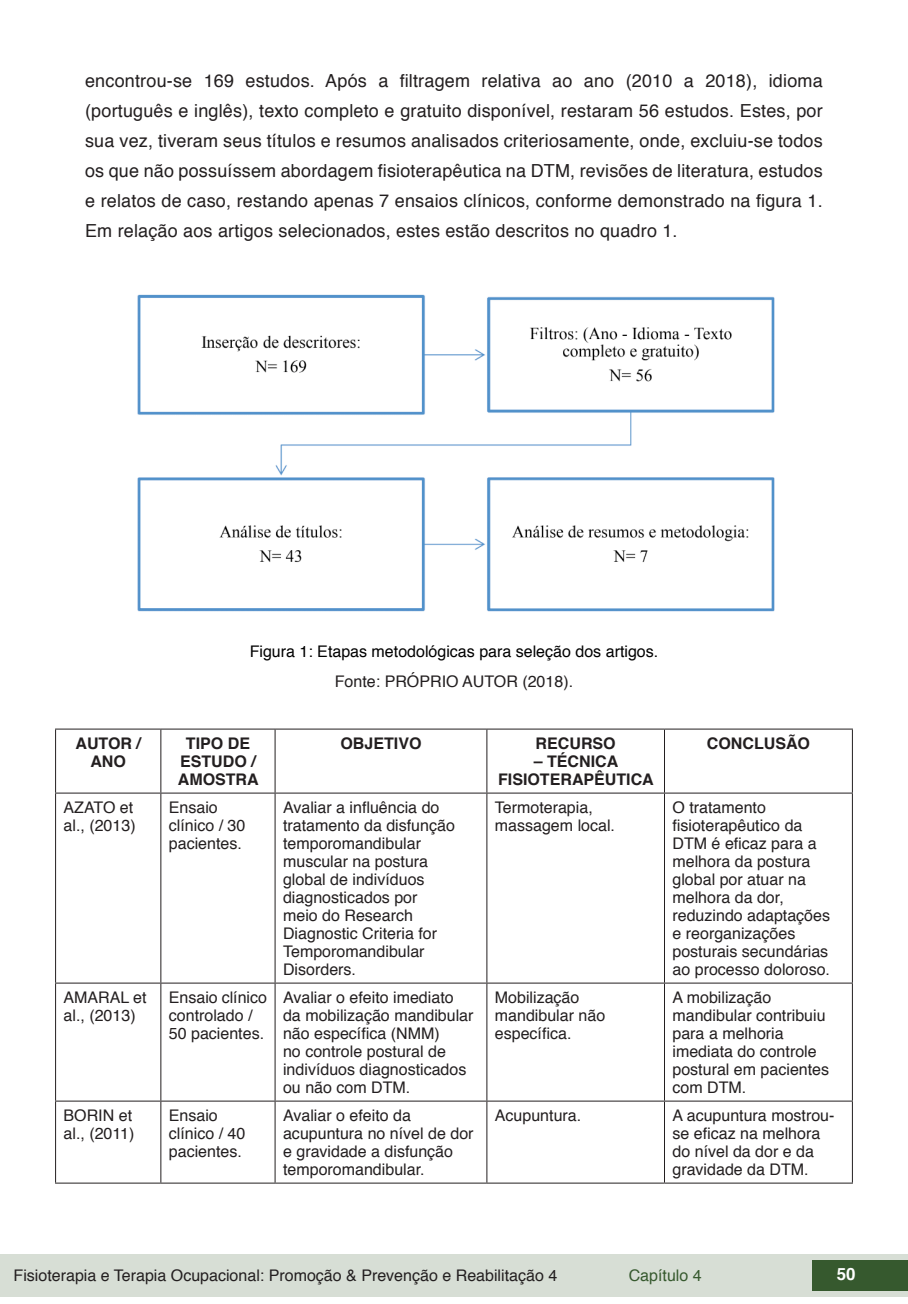
<style>
.page{position:relative;width:908px;height:1304px;background:#fff}
.page>*{position:absolute;margin:0;border:0;box-sizing:border-box;transform-origin:0 0}
.txt{font:18px/30px "Helvetica";letter-spacing:.01em;color:#231f20;text-align:justify}
.t1{font:700 16.8px "Helvetica";color:#fff}
.tab_txt{font:16px/18px "Helvetica";color:#231f20}
.tab_txt-2{font:700 16px/18px "Helvetica";color:#231f20;text-align:center}
.info_tab_graf_imag{font:16px "Helvetica";color:#000}
.fonte_tab_gra_imag{font:16px "Helvetica";color:#231f20}
.t2{font:16px "Helvetica";color:#36592e}
</style>
<div class="page">
<div style="left:0;top:1254px;width:906px;height:43px;background:#d7ded5"></div>
<div style="left:812px;top:1261px;width:95px;height:30px;background:#36592e"></div>
<img style="left:137px;top:294px;width:638px;height:318px">
<hr style="left:55px;top:729px;width:106px;height:1px;background:#231f20">
<hr style="left:55px;top:730px;width:1px;height:63px;background:#231f20">
<hr style="left:161px;top:729px;width:114px;height:1px;background:#231f20">
<hr style="left:160px;top:730px;width:1px;height:63px;background:#231f20">
<hr style="left:275px;top:729px;width:211px;height:1px;background:#231f20">
<hr style="left:274px;top:730px;width:1px;height:63px;background:#231f20">
<hr style="left:486px;top:729px;width:178px;height:1px;background:#231f20">
<hr style="left:486px;top:730px;width:1px;height:63px;background:#231f20">
<hr style="left:664px;top:729px;width:188px;height:1px;background:#231f20">
<hr style="left:663px;top:730px;width:1px;height:63px;background:#231f20">
<hr style="left:851px;top:730px;width:1px;height:63px;background:#231f20">
<hr style="left:55px;top:793px;width:106px;height:1px;background:#231f20">
<hr style="left:55px;top:794px;width:1px;height:189px;background:#231f20">
<hr style="left:161px;top:793px;width:114px;height:1px;background:#231f20">
<hr style="left:160px;top:794px;width:1px;height:189px;background:#231f20">
<hr style="left:275px;top:793px;width:211px;height:1px;background:#231f20">
<hr style="left:274px;top:794px;width:1px;height:189px;background:#231f20">
<hr style="left:486px;top:793px;width:178px;height:1px;background:#231f20">
<hr style="left:486px;top:794px;width:1px;height:189px;background:#231f20">
<hr style="left:664px;top:793px;width:188px;height:1px;background:#231f20">
<hr style="left:663px;top:794px;width:1px;height:189px;background:#231f20">
<hr style="left:851px;top:794px;width:1px;height:189px;background:#231f20">
<hr style="left:55px;top:983px;width:106px;height:1px;background:#231f20">
<hr style="left:55px;top:984px;width:1px;height:117px;background:#231f20">
<hr style="left:161px;top:983px;width:114px;height:1px;background:#231f20">
<hr style="left:160px;top:984px;width:1px;height:117px;background:#231f20">
<hr style="left:275px;top:983px;width:211px;height:1px;background:#231f20">
<hr style="left:274px;top:984px;width:1px;height:117px;background:#231f20">
<hr style="left:486px;top:983px;width:178px;height:1px;background:#231f20">
<hr style="left:486px;top:984px;width:1px;height:117px;background:#231f20">
<hr style="left:664px;top:983px;width:188px;height:1px;background:#231f20">
<hr style="left:663px;top:984px;width:1px;height:117px;background:#231f20">
<hr style="left:851px;top:984px;width:1px;height:117px;background:#231f20">
<hr style="left:55px;top:1101px;width:106px;height:1px;background:#231f20">
<hr style="left:55px;top:1102px;width:1px;height:81px;background:#231f20">
<hr style="left:161px;top:1101px;width:114px;height:1px;background:#231f20">
<hr style="left:160px;top:1102px;width:1px;height:81px;background:#231f20">
<hr style="left:275px;top:1101px;width:211px;height:1px;background:#231f20">
<hr style="left:274px;top:1102px;width:1px;height:81px;background:#231f20">
<hr style="left:486px;top:1101px;width:178px;height:1px;background:#231f20">
<hr style="left:486px;top:1102px;width:1px;height:81px;background:#231f20">
<hr style="left:664px;top:1101px;width:188px;height:1px;background:#231f20">
<hr style="left:663px;top:1102px;width:1px;height:81px;background:#231f20">
<hr style="left:851px;top:1102px;width:1px;height:81px;background:#231f20">
<hr style="left:55px;top:1183px;width:106px;height:1px;background:#231f20">
<hr style="left:161px;top:1183px;width:114px;height:1px;background:#231f20">
<hr style="left:275px;top:1183px;width:211px;height:1px;background:#231f20">
<hr style="left:486px;top:1183px;width:178px;height:1px;background:#231f20">
<hr style="left:664px;top:1183px;width:188px;height:1px;background:#231f20">
<p class="txt" style="left:85px;top:66px;width:738px">encontrou-se 169 estudos. Após a filtragem relativa ao ano (2010 a 2018), idioma (português e inglês), texto completo e gratuito disponível, restaram 56 estudos. Estes, por sua vez, tiveram seus títulos e resumos analisados criteriosamente, onde, excluiu-se todos os que não possuíssem abordagem fisioterapêutica na DTM, revisões de literatura, estudos e relatos de caso, restando apenas 7 ensaios clínicos, conforme demonstrado na figura 1.<br>Em relação aos artigos selecionados, estes estão descritos no quadro 1.</p>
<p class="info_tab_graf_imag" style="left:249px;top:639px;width:410px">Figura 1: Etapas metodológicas para seleção dos artigos.</p>
<p class="fonte_tab_gra_imag" style="left:335px;top:669px;width:240px">Fonte: PRÓPRIO AUTOR (2018).</p>
<p class="tab_txt-2" style="left:75px;top:735px;width:67px">AUTOR /<br>ANO</p>
<p class="tab_txt-2" style="left:178px;top:735px;width:82px">TIPO DE<br>ESTUDO /<br>AMOSTRA</p>
<p class="tab_txt-2" style="left:340px;top:735px;width:82px">OBJETIVO</p>
<p class="tab_txt-2" style="left:535px;top:735px;width:81px">RECURSO</p>
<p class="tab_txt-2" style="left:498px;top:753px;width:157px">– TÉCNICA<br>FISIOTERAPÊUTICA</p>
<p class="tab_txt-2" style="left:706px;top:735px;width:105px">CONCLUSÃO</p>
<p class="tab_txt" style="left:64px;top:799px;width:74px">AZATO et al., (2013)</p>
<p class="tab_txt" style="left:169px;top:799px;width:78px">Ensaio clínico / 30 pacientes.</p>
<p class="tab_txt" style="left:283px;top:799px;width:173px">Avaliar a influência do tratamento da disfunção temporomandibular muscular na postura global de indivíduos diagnosticados por meio do Research<br>Diagnostic Criteria for<br>Temporomandibular<br>Disorders.</p>
<p class="tab_txt" style="left:494px;top:799px;width:122px">Termoterapia, massagem local.</p>
<p class="tab_txt" style="left:672px;top:799px;width:159px">O tratamento fisioterapêutico da<br>DTM é eficaz para a melhora da postura global por atuar na melhora da dor, reduzindo adaptações e reorganizações posturais secundárias ao processo doloroso.</p>
<p class="tab_txt" style="left:64px;top:989px;width:85px">AMARAL et al., (2013)</p>
<p class="tab_txt" style="left:169px;top:989px;width:100px">Ensaio clínico controlado /<br>50 pacientes.</p>
<p class="tab_txt" style="left:283px;top:989px;width:192px">Avaliar o efeito imediato da mobilização mandibular não específica (NMM)<br>no controle postural de indivíduos diagnosticados ou não com DTM.</p>
<p class="tab_txt" style="left:494px;top:989px;width:112px">Mobilização mandibular não específica.</p>
<p class="tab_txt" style="left:672px;top:989px;width:158px">A mobilização mandibular contribuiu para a melhoria imediata do controle postural em pacientes com DTM.</p>
<p class="tab_txt" style="left:64px;top:1107px;width:72px">BORIN et al., (2011)</p>
<p class="tab_txt" style="left:169px;top:1107px;width:78px">Ensaio clínico / 40 pacientes.</p>
<p class="tab_txt" style="left:283px;top:1107px;width:192px">Avaliar o efeito da acupuntura no nível de dor e gravidade a disfunção temporomandibular.</p>
<p class="tab_txt" style="left:494px;top:1107px;width:88px">Acupuntura.</p>
<p class="tab_txt" style="left:672px;top:1107px;width:163px">A acupuntura mostrou&shy;se eficaz na melhora do nível da dor e da gravidade da DTM.</p>
<p class="tab_txt" style="left:14px;top:1267px;width:545px">Fisioterapia e Terapia Ocupacional: Promoção &amp; Prevenção e Reabilitação 4</p>
<p class="t2" style="left:628px;top:1263px;width:74px">Capítulo 4</p>
<p class="t1" style="left:836px;top:1261px;width:20px">50</p>
</div>
